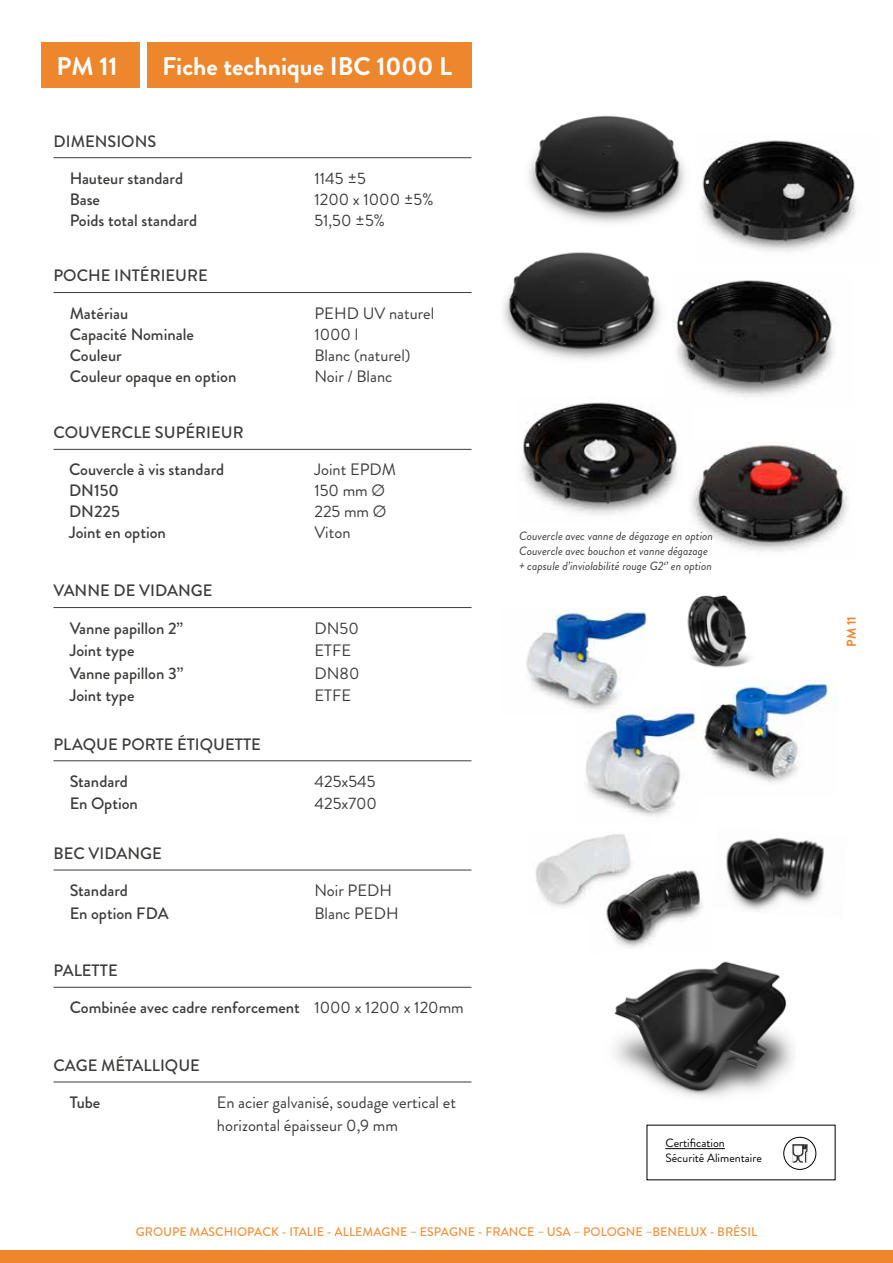
<style>
.page{position:relative;width:893px;height:1263px;background:#fff}
.page>*{position:absolute;margin:0;border:0;box-sizing:border-box;transform-origin:0 0}
.t1{font:700 25.5px "Brandon Grotesque";color:#fff}
.t2{font:500 16.5px/21px "Brandon Grotesque";color:#3c3c3b}
.t3{font:16.5px/21px "Brandon Grotesque";color:#3c3c3b}
.t4{font:700 12.75px "Brandon Grotesque";color:#ed872e}
.t5{font:500 12.45px "Brandon Grotesque";color:#ef9443}
.t6{font:italic 12px/15px "Brandon Grotesque";color:#3c3c3b}
.t7{font:12px/15px "Brandon Grotesque";color:#000}
.s1{font-weight:400}
</style>
<div class="page">
<img style="left:687px;top:595px;width:63px;height:73px">
<img style="left:701px;top:680px;width:135px;height:102px">
<img style="left:586px;top:707px;width:111px;height:110px">
<img style="left:526px;top:608px;width:121px;height:107px">
<div style="left:0;top:1250px;width:893px;height:13px;background:#ed872e"></div>
<img style="left:529px;top:115px;width:156px;height:108px">
<img style="left:701px;top:140px;width:156px;height:112px">
<img style="left:692px;top:442px;width:157px;height:109px">
<img style="left:522px;top:402px;width:170px;height:113px">
<img style="left:666px;top:280px;width:170px;height:127px">
<img style="left:503px;top:252px;width:169px;height:118px">
<hr style="left:665px;top:1148px;width:60px;height:1px;background:#000">
<svg style="left:784px;top:1137px;width:32px;height:32px"></svg>
<div style="left:783px;top:1137px;width:33px;height:33px;border:1px solid #000;border-radius:50%"></div>
<img style="left:793px;top:1144px;width:14px;height:18px">
<div style="left:41px;top:43px;width:98px;height:45px;background:#ed872e"></div>
<div style="left:147px;top:43px;width:324px;height:45px;background:#ed872e"></div>
<img style="left:606px;top:869px;width:96px;height:79px">
<img style="left:726px;top:837px;width:98px;height:74px">
<img style="left:535px;top:834px;width:115px;height:80px">
<img style="left:614px;top:961px;width:179px;height:137px">
<hr style="left:53px;top:157px;width:418px;height:1px;background:#3c3c3b">
<hr style="left:53px;top:292px;width:418px;height:1px;background:#3c3c3b">
<hr style="left:53px;top:607px;width:418px;height:1px;background:#3c3c3b">
<hr style="left:53px;top:449px;width:418px;height:1px;background:#3c3c3b">
<hr style="left:53px;top:760px;width:418px;height:1px;background:#3c3c3b">
<hr style="left:53px;top:870px;width:418px;height:1px;background:#3c3c3b">
<hr style="left:53px;top:1082px;width:418px;height:1px;background:#3c3c3b">
<hr style="left:53px;top:987px;width:418px;height:1px;background:#3c3c3b">
<h1 class="t1" style="left:57px;top:48px;width:62px">PM 11</h1>
<h1 class="t1" style="left:162px;top:48px;width:291px">Fiche technique IBC 1000 L</h1>
<p class="t2" style="left:54px;top:131px;width:104px">DIMENSIONS</p>
<p class="t2" style="left:70px;top:168px;width:129px">Hauteur standard<br>Base<br>Poids total standard</p>
<p class="t3" style="left:314px;top:168px;width:121px">1145 ±5<br>1200 x 1000 ±5%<br>51,50 ±5%</p>
<p class="t2" style="left:54px;top:265px;width:156px">POCHE INTÉRIEURE</p>
<p class="t2" style="left:70px;top:303px;width:168px">Matériau<br>Capacité Nominale<br>Couleur<br>Couleur opaque en option</p>
<p class="t3" style="left:314px;top:303px;width:121px">PEHD UV naturel<br>1000 l<br>Blanc (naturel)<br>Noir / Blanc</p>
<p class="t2" style="left:54px;top:422px;width:192px">COUVERCLE SUPÉRIEUR</p>
<p class="t2" style="left:69px;top:459px;width:157px">Couvercle à vis standard<br>DN150<br>DN225<br>Joint en option</p>
<p class="t3" style="left:314px;top:459px;width:83px">Joint EPDM<br>150 mm Ø<br>225 mm Ø<br>Viton</p>
<p class="t2" style="left:54px;top:580px;width:161px">VANNE DE VIDANGE</p>
<p class="t2" style="left:70px;top:617px;width:115px;line-height:22.5px">Vanne papillon 2’’<br>Joint type<br>Vanne papillon 3’’<br>Joint type</p>
<p class="t3" style="left:314px;top:617px;width:46px;line-height:22.5px">DN50<br>ETFE<br>DN80<br>ETFE</p>
<p class="t2" style="left:54px;top:734px;width:209px">PLAQUE PORTE ÉTIQUETTE</p>
<p class="t2" style="left:70px;top:770px;width:70px;line-height:22.5px">Standard<br>En Option</p>
<p class="t3" style="left:314px;top:770px;width:64px;line-height:22.5px">425x545<br>425x700</p>
<p class="t2" style="left:54px;top:843px;width:110px">BEC VIDANGE</p>
<p class="t2" style="left:70px;top:879px;width:101px;line-height:22.5px">Standard<br>En option FDA</p>
<p class="t3" style="left:314px;top:879px;width:86px;line-height:22.5px">Noir PEDH<br>Blanc PEDH</p>
<p class="t2" style="left:54px;top:960px;width:66px">PALETTE</p>
<p class="t2" style="left:70px;top:997px;width:396px">Combinée avec cadre renforcement <span class="s1">1000 x 1200 x 120mm</span></p>
<p class="t2" style="left:54px;top:1055px;width:148px">CAGE MÉTALLIQUE</p>
<p class="t2" style="left:70px;top:1092px;width:32px">Tube</p>
<p class="t3" style="left:217px;top:1091px;width:241px;line-height:22.5px">En acier galvanisé, soudage vertical et horizontal épaisseur 0,9 mm</p>
<p class="t6" style="left:519px;top:529px;width:195px">Couvercle avec vanne de dégazage en option<br>Couvercle avec bouchon et vanne dégazage + capsule d’inviolabilité rouge G2‘’ en option</p>
<p class="t7" style="left:665px;top:1136px;width:98px">Certification<br>Sécurité Alimentaire</p>
<p class="t5" style="left:136px;top:1223px;width:623px">GROUPE MASCHIOPACK - ITALIE - ALLEMAGNE – ESPAGNE - FRANCE – USA – POLOGNE –BENELUX - BRÉSIL</p>
<p class="t4" style="left:842px;top:647px;width:32px;rotate:-90deg">PM 11</p>
</div>
